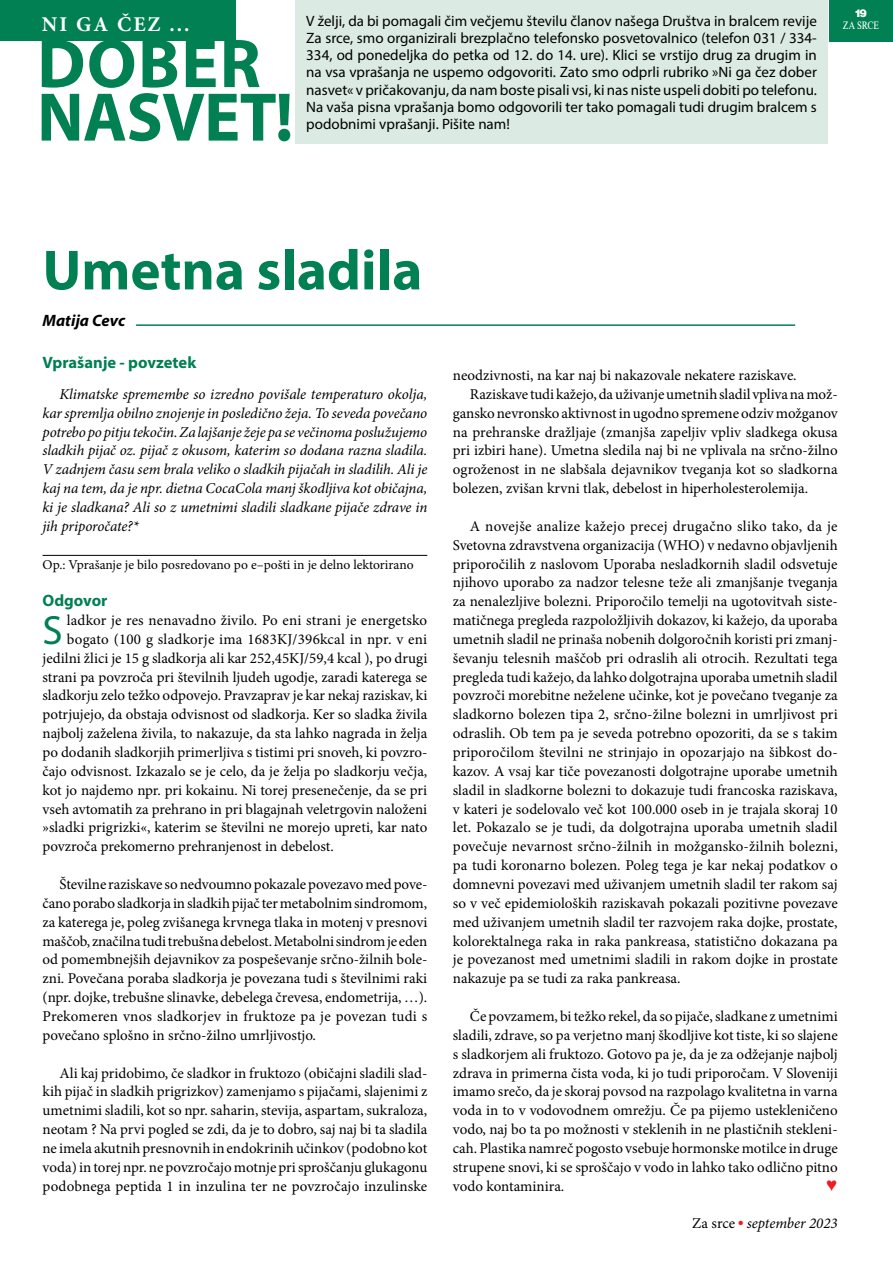
<style>
.page{position:relative;width:893px;height:1263px;background:#fff}
.page>*{position:absolute;margin:0;border:0;box-sizing:border-box;transform-origin:0 0}
.t1{font:700 69.3px/53.4px "Myriad Pro";letter-spacing:-.005em;color:#008053}
._01_NASLOV_veliki{font:700 57px "Myriad Pro";color:#008053}
.TEKST_drop_cap{font:40.95px "Myriad Pro";color:#008053}
.t2{font:700 21px "Minion Pro";letter-spacing:.1em;color:#fff}
._04_MEDNASLOVI_1{font:700 16.5px "Myriad Pro";color:#008053}
._02_AVTOR{font:italic 700 16.5px "Myriad Pro";color:#000}
.TEKST{font:15px/18.9px "Minion Pro";color:#000;text-align:justify}
.TEKST_drop_cap-2{font:15px "Minion Pro";color:#000}
.t3{font:15px/17.2px "Myriad Pro";color:#000;text-align:justify}
.TEKST-2{font:italic 15px/18.9px "Minion Pro";letter-spacing:-.005em;color:#000;text-align:justify}
.Literatura{font:13.5px "Minion Pro";color:#000}
.t4{font:11.25px "Nimbus Roman DOT";color:#fff;scale:.8 1}
.t5{font:11.25px "Nimbus Sans POT Blac";color:#fff}
.t6{font:6px "Dixieland Normal";color:#ed1d24}
</style>
<div class="page">
<div style="left:295px;top:0;width:533px;height:144px;background:#dbeae3"></div>
<hr style="left:136px;top:324px;width:659px;height:2px;background:#008053">
<hr style="left:43px;top:555px;width:384px;height:1px;background:#000">
<div style="left:829px;top:0;width:64px;height:41px;background:#008053"></div>
<div style="left:0;top:0;width:236px;height:41px;background:#008053"></div>
<p class="t5" style="left:855px;top:8px;width:13px">19</p>
<h3 class="t2" style="left:42px;top:9px;width:149px">NI GA ČEZ ...</h3>
<p class="t4" style="left:843px;top:19px;width:47px">ZA SRCE</p>
<h1 class="t1" style="left:37px;top:35px;width:258px">DOBER<br>NASVET!</h1>
<p class="t3" style="left:306px;top:12px;width:512px">V želji, da bi pomagali čim večjemu številu članov našega Društva in bralcem revije Za srce, smo organizirali brezplačno telefonsko posvetovalnico (telefon 031 / 334- 334, od ponedeljka do petka od 12. do 14. ure). Klici se vrstijo drug za drugim in na vsa vprašanja ne uspemo odgovoriti. Zato smo odprli rubriko »Ni ga čez dober nasvet« v pričakovanju, da nam boste pisali vsi, ki nas niste uspeli dobiti po telefonu.<br>Na vaša pisna vprašanja bomo odgovorili ter tako pomagali tudi drugim bralcem s podobnimi vprašanji. Pišite nam!</p>
<p class="_01_NASLOV_veliki" style="left:43px;top:233px;width:381px">Umetna sladila</p>
<p class="_02_AVTOR" style="left:43px;top:310px;width:84px">Matija Cevc</p>
<p class="_04_MEDNASLOVI_1" style="left:43px;top:352px;width:155px">Vprašanje - povzetek</p>
<p class="TEKST-2" style="left:43px;top:385px;width:386px;text-indent:17px">Klimatske spremembe so izredno povišale temperaturo okolja, kar spremlja obilno znojenje in posledično žeja. To seveda povečano potrebo po pitju tekočin. Za lajšanje žeje pa se večinoma poslužujemo sladkih pijač oz. pijač z okusom, katerim so dodana razna sladila.<br>V zadnjem času sem brala veliko o sladkih pijačah in sladilih. Ali je kaj na tem, da je npr. dietna CocaCola manj škodljiva kot običajna, ki je sladkana? Ali so z umetnimi sladili sladkane pijače zdrave in jih priporočate?*</p>
<p class="Literatura" style="left:43px;top:555px;width:373px">Op.: Vprašanje je bilo posredovano po e–pošti in je delno lektorirano</p>
<p class="_04_MEDNASLOVI_1" style="left:43px;top:590px;width:66px">Odgovor</p>
<p class="TEKST_drop_cap" style="left:43px;top:605px;width:22px">S</p>
<p class="TEKST_drop_cap-2" style="left:67px;top:610px;width:362px">ladkor je res nenavadno živilo. Po eni strani je energetsko</p>
<p class="TEKST_drop_cap-2" style="left:67px;top:629px;width:362px">bogato (100 g sladkorje ima 1683KJ/396kcal in npr. v eni</p>
<p class="TEKST_drop_cap-2" style="left:43px;top:648px;width:386px">jedilni žlici je 15 g sladkorja ali kar 252,45KJ/59,4 kcal ), po drugi</p>
<p class="TEKST_drop_cap-2" style="left:43px;top:667px;width:386px">strani pa povzroča pri številnih ljudeh ugodje, zaradi katerega se</p>
<p class="TEKST_drop_cap-2" style="left:43px;top:686px;width:386px">sladkorju zelo težko odpovejo. Pravzaprav je kar nekaj raziskav, ki</p>
<p class="TEKST_drop_cap-2" style="left:43px;top:704px;width:386px">potrjujejo, da obstaja odvisnost od sladkorja. Ker so sladka živila</p>
<p class="TEKST_drop_cap-2" style="left:43px;top:723px;width:386px">najbolj zaželena živila, to nakazuje, da sta lahko nagrada in želja</p>
<p class="TEKST_drop_cap-2" style="left:43px;top:742px;width:386px">po dodanih sladkorjih primerljiva s tistimi pri snoveh, ki povzro-</p>
<p class="TEKST_drop_cap-2" style="left:43px;top:761px;width:386px">čajo odvisnost. Izkazalo se je celo, da je želja po sladkorju večja,</p>
<p class="TEKST_drop_cap-2" style="left:43px;top:780px;width:386px">kot jo najdemo npr. pri kokainu. Ni torej presenečenje, da se pri</p>
<p class="TEKST_drop_cap-2" style="left:43px;top:799px;width:386px">vseh avtomatih za prehrano in pri blagajnah veletrgovin naloženi</p>
<p class="TEKST_drop_cap-2" style="left:43px;top:818px;width:386px">»sladki prigrizki«, katerim se številni ne morejo upreti, kar nato</p>
<p class="TEKST_drop_cap-2" style="left:43px;top:836px;width:293px">povzroča prekomerno prehranjenost in debelost.</p>
<p class="TEKST" style="left:43px;top:875px;width:386px;text-indent:17px">Številne raziskave so nedvoumno pokazale povezavo med pove&shy;čano porabo sladkorja in sladkih pijač ter metabolnim sindromom, za katerega je, poleg zvišanega krvnega tlaka in motenj v presnovi maščob, značilna tudi trebušna debelost. Metabolni sindrom je eden od pomembnejših dejavnikov za pospeševanje srčno-žilnih bole&shy;zni. Povečana poraba sladkorja je povezana tudi s številnimi raki (npr. dojke, trebušne slinavke, debelega črevesa, endometrija, …).<br>Prekomeren vnos sladkorjev in fruktoze pa je povezan tudi s povečano splošno in srčno-žilno umrljivostjo.</p>
<p class="TEKST" style="left:43px;top:1063px;width:386px;text-indent:17px">Ali kaj pridobimo, če sladkor in fruktozo (običajni sladili slad&shy;kih pijač in sladkih prigrizkov) zamenjamo s pijačami, slajenimi z umetnimi sladili, kot so npr. saharin, stevija, aspartam, sukraloza, neotam ? Na prvi pogled se zdi, da je to dobro, saj naj bi ta sladila ne imela akutnih presnovnih in endokrinih učinkov (podobno kot voda) in torej npr. ne povzročajo motnje pri sproščanju glukagonu podobnega peptida 1 in inzulina ter ne povzročajo inzulinske</p>
<p class="TEKST" style="left:453px;top:366px;width:345px">neodzivnosti, na kar naj bi nakazovale nekatere raziskave.</p>
<p class="TEKST" style="left:453px;top:385px;width:386px;text-indent:17px">Raziskave tudi kažejo, da uživanje umetnih sladil vpliva na mož&shy;gansko nevronsko aktivnost in ugodno spremene odziv možganov na prehranske dražljaje (zmanjša zapeljiv vpliv sladkega okusa pri izbiri hane). Umetna sledila naj bi ne vplivala na srčno-žilno ogroženost in ne slabšala dejavnikov tveganja kot so sladkorna bolezen, zvišan krvni tlak, debelost in hiperholesterolemija.</p>
<p class="TEKST" style="left:453px;top:517px;width:386px;text-indent:17px">A novejše analize kažejo precej drugačno sliko tako, da je Svetovna zdravstvena organizacija (WHO) v nedavno objavljenih priporočilih z naslovom Uporaba nesladkornih sladil odsvetuje njihovo uporabo za nadzor telesne teže ali zmanjšanje tveganja za nenalezljive bolezni. Priporočilo temelji na ugotovitvah siste&shy;matičnega pregleda razpoložljivih dokazov, ki kažejo, da uporaba umetnih sladil ne prinaša nobenih dolgoročnih koristi pri zmanj&shy;ševanju telesnih maščob pri odraslih ali otrocih. Rezultati tega pregleda tudi kažejo, da lahko dolgotrajna uporaba umetnih sladil povzroči morebitne neželene učinke, kot je povečano tveganje za sladkorno bolezen tipa 2, srčno-žilne bolezni in umrljivost pri odraslih. Ob tem pa je seveda potrebno opozoriti, da se s takim priporočilom številni ne strinjajo in opozarjajo na šibkost do&shy;kazov. A vsaj kar tiče povezanosti dolgotrajne uporabe umetnih sladil in sladkorne bolezni to dokazuje tudi francoska raziskava, v kateri je sodelovalo več kot 100.000 oseb in je trajala skoraj 10 let. Pokazalo se je tudi, da dolgotrajna uporaba umetnih sladil povečuje nevarnost srčno-žilnih in možgansko-žilnih bolezni, pa tudi koronarno bolezen. Poleg tega je kar nekaj podatkov o domnevni povezavi med uživanjem umetnih sladil ter rakom saj so v več epidemioloških raziskavah pokazali pozitivne povezave med uživanjem umetnih sladil ter razvojem raka dojke, prostate, kolorektalnega raka in raka pankreasa, statistično dokazana pa je povezanost med umetnimi sladili in rakom dojke in prostate nakazuje pa se tudi za raka pankreasa.</p>
<p class="TEKST" style="left:453px;top:1007px;width:386px;text-indent:17px">Če povzamem, bi težko rekel, da so pijače, sladkane z umetnimi sladili, zdrave, so pa verjetno manj škodljive kot tiste, ki so slajene s sladkorjem ali fruktozo. Gotovo pa je, da je za odžejanje najbolj zdrava in primerna čista voda, ki jo tudi priporočam. V Sloveniji imamo srečo, da je skoraj povsod na razpolago kvalitetna in varna voda in to v vodovodnem omrežju. Če pa pijemo ustekleničeno vodo, naj bo ta po možnosti v steklenih in ne plastičnih stekleni&shy;cah. Plastika namreč pogosto vsebuje hormonske motilce in druge strupene snovi, ki se sproščajo v vodo in lahko tako odlično pitno vodo kontaminira.</p>
<p class="TEKST" style="left:692px;top:1214px;width:44px">Za srce</p>
<p class="t6" style="left:739px;top:1220px;width:6px">l</p>
<p class="TEKST-2" style="left:747px;top:1214px;width:92px">september 2023</p>
</div>
